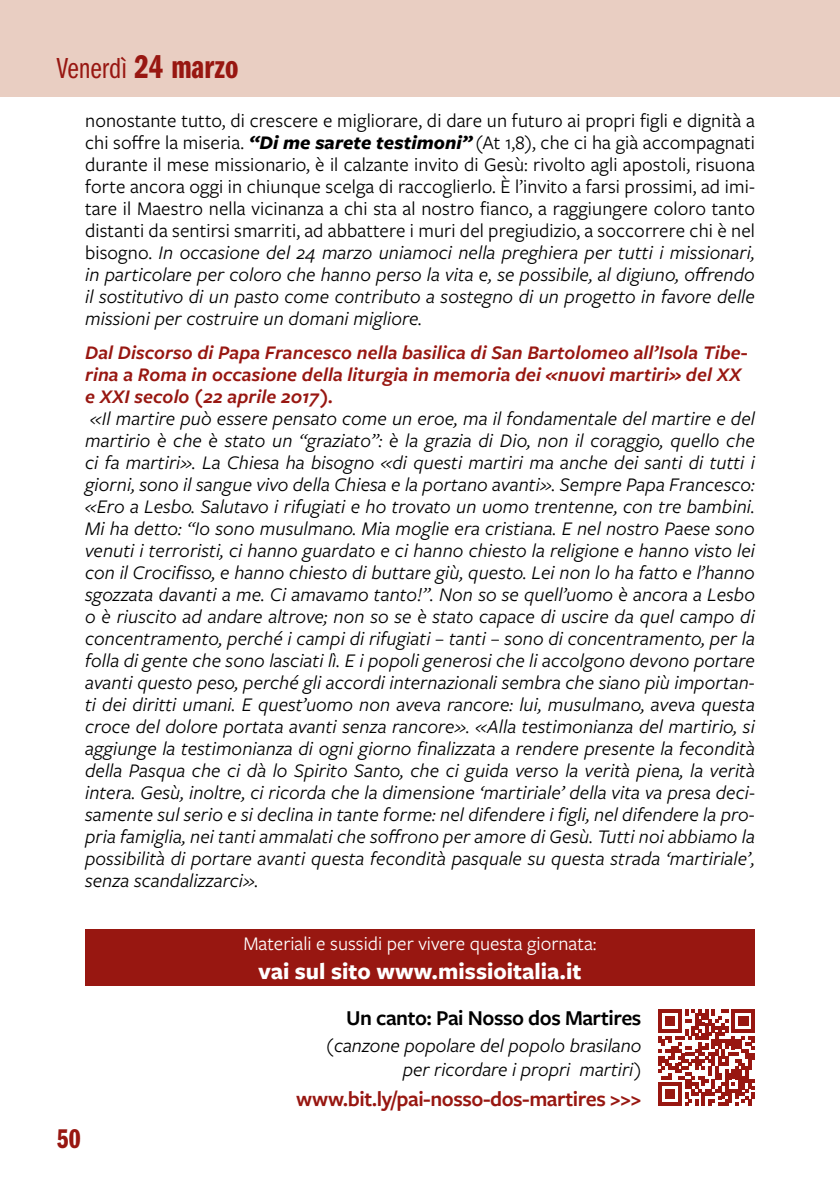
<style>
.page{position:relative;width:840px;height:1191px;background:#fff}
.page>*{position:absolute;margin:0;border:0;box-sizing:border-box;transform-origin:0 0}
.t1{font:30px "Franklin Gothic URW Com Boo";color:#981711}
.t2{font:28px "Franklin Gothic URW Com Dem";color:#981711}
.t3{font:700 24px "Freight Sans Pro";color:#fff}
.t4{font:600 22px "Freight Sans Pro";letter-spacing:-.02em;color:#981711}
.t5{font:600 22px "Freight Sans Pro";letter-spacing:-.02em;color:#000}
.t6{font:italic 20px/22px "Freight Sans Pro";color:#000;text-align:justify}
.t7{font:20px/22px "Freight Sans Pro";letter-spacing:.005em;color:#000;text-align:justify}
.t8{font:italic 600 20px/22px "Freight Sans Pro";letter-spacing:.005em;color:#981711}
.t9{font:20px "Freight Sans Pro";color:#fff}
.s1{font-family:"Franklin Gothic URW Com Dem";font-size:34px}
.s2{font-weight:700;font-style:italic}
.s3{font-style:italic}
</style>
<div class="page">
<hr style="left:839px;top:0;width:1px;height:97px;background:#e1e9da">
<div style="left:0;top:0;width:839px;height:97px;background:#e9cec2"></div>
<div style="left:85px;top:928px;width:669px;height:57px;background:#981711"></div>
<svg style="left:658px;top:1009px;width:96px;height:97px"></svg>
<h1 class="t1" style="left:57px;top:48px;width:183px">Venerdì <span class="s1">24 marzo</span></h1>
<p class="t7" style="left:85px;top:109px;width:671px">nonostante tutto, di crescere e migliorare, di dare un futuro ai propri figli e dignità a chi soffre la miseria. <span class="s2">“Di me sarete testimoni”</span> (At 1,8), che ci ha già accompagnati durante il mese missionario, è il calzante invito di Gesù: rivolto agli apostoli, risuona forte ancora oggi in chiunque scelga di raccoglierlo. È l’invito a farsi prossimi, ad imi&shy;tare il Maestro nella vicinanza a chi sta al nostro fianco, a raggiungere coloro tanto distanti da sentirsi smarriti, ad abbattere i muri del pregiudizio, a soccorrere chi è nel bisogno. <span class="s3">In occasione del 24 marzo uniamoci nella preghiera per tutti i missionari, in particolare per coloro che hanno perso la vita e, se possibile, al digiuno, offrendo il sostitutivo di un pasto come contributo a sostegno di un progetto in favore delle missioni per costruire un domani migliore.</span></p>
<p class="t8" style="left:85px;top:340px;width:663px">Dal Discorso di Papa Francesco nella basilica di San Bartolomeo all’Isola Tibe&shy;rina a Roma in occasione della liturgia in memoria dei «nuovi martiri» del XX e XXI secolo (22 aprile 2017).</p>
<p class="t6" style="left:85px;top:406px;width:671px">«Il martire può essere pensato come un eroe, ma il fondamentale del martire e del martirio è che è stato un “graziato”: è la grazia di Dio, non il coraggio, quello che ci fa martiri». La Chiesa ha bisogno «di questi martiri ma anche dei santi di tutti i giorni, sono il sangue vivo della Chiesa e la portano avanti». Sempre Papa Francesco: «Ero a Lesbo. Salutavo i rifugiati e ho trovato un uomo trentenne, con tre bambini.<br>Mi ha detto: “Io sono musulmano. Mia moglie era cristiana. E nel nostro Paese sono venuti i terroristi, ci hanno guardato e ci hanno chiesto la religione e hanno visto lei con il Crocifisso, e hanno chiesto di buttare giù, questo. Lei non lo ha fatto e l’hanno sgozzata davanti a me. Ci amavamo tanto!”. Non so se quell’uomo è ancora a Lesbo o è riuscito ad andare altrove; non so se è stato capace di uscire da quel campo di concentramento, perché i campi di rifugiati – tanti – sono di concentramento, per la folla di gente che sono lasciati lì. E i popoli generosi che li accolgono devono portare avanti questo peso, perché gli accordi internazionali sembra che siano più importan&shy;ti dei diritti umani. E quest’uomo non aveva rancore: lui, musulmano, aveva questa croce del dolore portata avanti senza rancore». «Alla testimonianza del martirio, si aggiunge la testimonianza di ogni giorno finalizzata a rendere presente la fecondità della Pasqua che ci dà lo Spirito Santo, che ci guida verso la verità piena, la verità intera. Gesù, inoltre, ci ricorda che la dimensione ‘martiriale’ della vita va presa deci&shy;samente sul serio e si declina in tante forme: nel difendere i figli, nel difendere la pro&shy;pria famiglia, nei tanti ammalati che soffrono per amore di Gesù. Tutti noi abbiamo la possibilità di portare avanti questa fecondità pasquale su questa strada ‘martiriale’, senza scandalizzarci».</p>
<p class="t9" style="left:243px;top:929px;width:354px">Materiali e sussidi per vivere questa giornata:</p>
<p class="t3" style="left:258px;top:954px;width:324px">vai sul sito www.missioitalia.it</p>
<h2 class="t2" style="left:57px;top:1119px;width:25px">50</h2>
<p class="t5" style="left:346px;top:1002px;width:297px">Un canto: Pai Nosso dos Martires</p>
<p class="t6" style="left:326px;top:1033px;width:316px;line-height:23.6px;text-align:right">(canzone popolare del popolo brasilano per ricordare i propri martiri)</p>
<p class="t4" style="left:296px;top:1083px;width:346px">www.bit.ly/pai-nosso-dos-martires &gt;&gt;&gt;</p>
</div>
